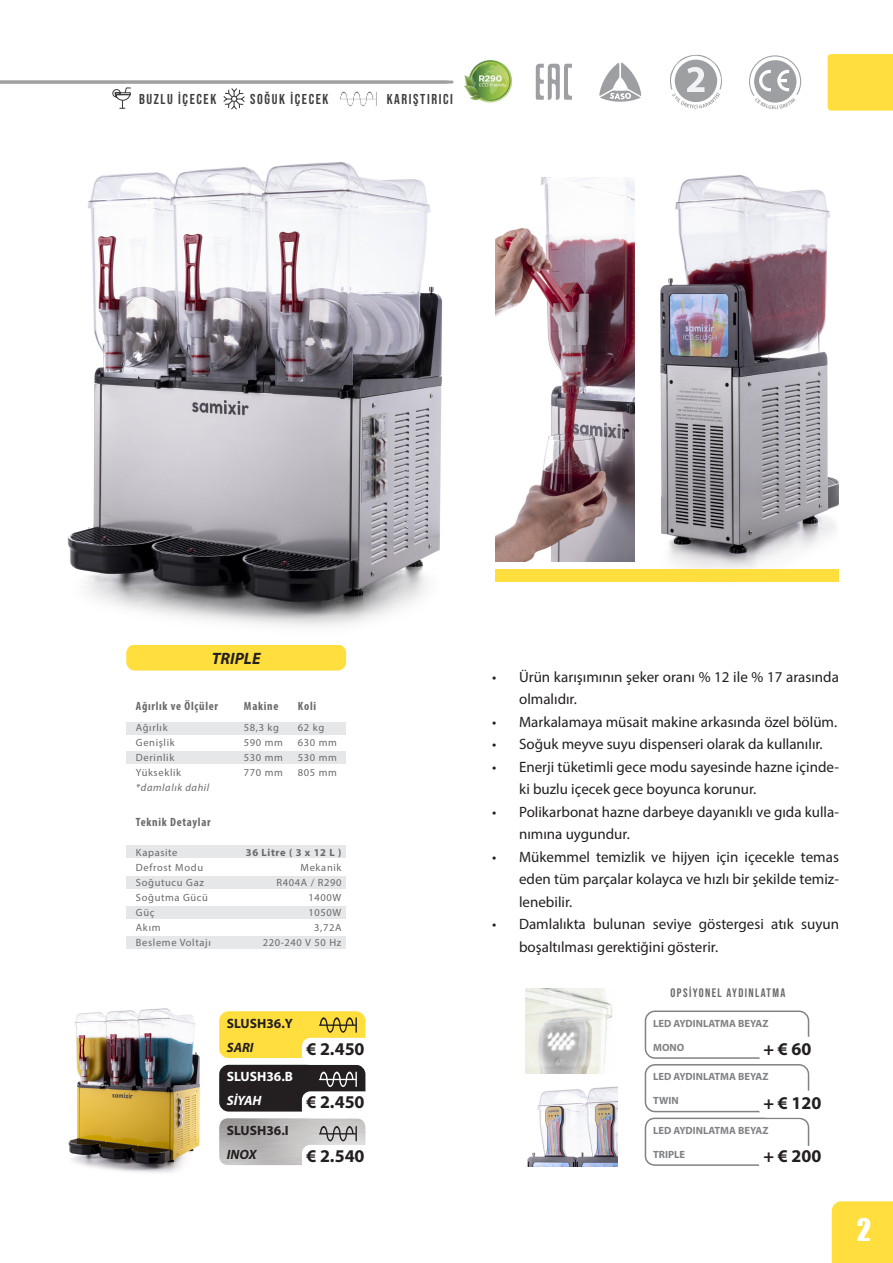
<style>
.page{position:relative;width:893px;height:1263px;background:#fff}
.page>*{position:absolute;margin:0;border:0;box-sizing:border-box;transform-origin:0 0}
.t1{font:28.5px "Impact";color:#fff}
.t2{font:700 18px "Myriad Pro";color:#231f20}
.t3{font:italic 700 16.5px "Myriad Pro";color:#231f20}
.t4{font:15px/22.5px "Myriad Pro";color:#231f20}
.t5{font:14.4px "Bebas Neue";letter-spacing:.11em;color:#3e3e3f}
.t6{font:700 13.5px "Myriad Pro";color:#231f20}
.t7{font:700 13.5px "Myriad Pro";color:#fff}
.t8{font:italic 700 13.5px "Myriad Pro";color:#231f20}
.t9{font:italic 700 13.5px "Myriad Pro";color:#fff}
.t10{font:12.3px "Bebas Neue";letter-spacing:.11em;color:#69696c}
.t11{font:700 condensed 12px "Myriad Pro";letter-spacing:.06em;color:#69696c}
.t12{font:10.5px "Myriad Pro";letter-spacing:.06em;color:#69696c}
.t13{font:700 10.5px "Myriad Pro";color:#808285}
.t14{font:italic 10.5px "Myriad Pro";letter-spacing:.06em;color:#69696c}
.t15{font:700 10.5px "Myriad Pro";letter-spacing:.06em;color:#69696c}
</style>
<div class="page">
<div style="left:832px;top:1201px;width:61px;height:62px;background:#ffde3d"></div>
<div style="left:126px;top:644px;width:220px;height:26px;background:#ffde3d;border-radius:9px"></div>
<div style="left:126px;top:722px;width:220px;height:13px;background:#e6e7e9"></div>
<div style="left:126px;top:751px;width:220px;height:13px;background:#e6e7e9"></div>
<div style="left:126px;top:846px;width:220px;height:12px;background:#e6e7e9"></div>
<div style="left:126px;top:876px;width:220px;height:12px;background:#e6e7e9"></div>
<div style="left:126px;top:906px;width:220px;height:12px;background:#e6e7e9"></div>
<div style="left:126px;top:936px;width:220px;height:12px;background:#e6e7e9"></div>
<img style="left:655px;top:175px;width:184px;height:395px">
<img style="left:68px;top:1008px;width:132px;height:165px">
<img style="left:527px;top:1086px;width:90px;height:80px">
<img style="left:219px;top:1118px;width:146px;height:47px">
<div style="left:645px;top:1117px;width:164px;height:49px;border:2px solid #808285;border-radius:10px"></div>
<div style="left:219px;top:1065px;width:146px;height:46px;background:#231f20;border-radius:10px"></div>
<div style="left:645px;top:1064px;width:164px;height:48px;border:2px solid #808285;border-radius:10px"></div>
<div style="left:645px;top:1010px;width:164px;height:49px;border:2px solid #808285;border-radius:10px"></div>
<div style="left:219px;top:1011px;width:146px;height:47px;background:#ffde3d;border-radius:10px"></div>
<div style="left:302px;top:1038px;width:89px;height:27px;background:#fff;border-radius:9px"></div>
<div style="left:759px;top:1037px;width:89px;height:27px;background:#fff;border-radius:9px"></div>
<div style="left:759px;top:1090px;width:89px;height:27px;background:#fff;border-radius:9px"></div>
<div style="left:759px;top:1146px;width:89px;height:27px;background:#fff;border-radius:9px"></div>
<div style="left:302px;top:1091px;width:89px;height:27px;background:#fff;border-radius:9px"></div>
<div style="left:302px;top:1145px;width:89px;height:27px;background:#fff;border-radius:9px"></div>
<img style="left:67px;top:162px;width:376px;height:465px">
<svg style="left:670px;top:54px;width:52px;height:55px"></svg>
<svg style="left:749px;top:55px;width:52px;height:54px"></svg>
<div style="left:828px;top:54px;width:65px;height:57px;background:#ffde3d"></div>
<svg style="left:599px;top:62px;width:43px;height:40px"></svg>
<svg style="left:536px;top:64px;width:36px;height:36px"></svg>
<img style="left:464px;top:60px;width:48px;height:43px">
<div style="left:496px;top:570px;width:343px;height:12px;background:#ffde3d"></div>
<img style="left:496px;top:178px;width:138px;height:383px">
<img style="left:526px;top:988px;width:87px;height:85px">
<svg style="left:0;top:81px;width:453px;height:29px"></svg>
<svg style="left:319px;top:1017px;width:38px;height:16px"></svg>
<svg style="left:319px;top:1126px;width:38px;height:15px"></svg>
<svg style="left:319px;top:1072px;width:38px;height:15px"></svg>
<p class="t5" style="left:139px;top:91px;width:79px">BUZLU İÇECEK</p>
<p class="t5" style="left:250px;top:91px;width:80px">Soğuk İÇECEK</p>
<p class="t5" style="left:387px;top:91px;width:68px">KARIŞTIRICI</p>
<p class="t3" style="left:212px;top:648px;width:50px">TRIPLE</p>
<p class="t11" style="left:136px;top:699px;width:84px">Ağırlık ve Ölçüler</p>
<p class="t11" style="left:244px;top:699px;width:36px">Makine</p>
<p class="t11" style="left:298px;top:699px;width:20px">Koli</p>
<p class="t12" style="left:136px;top:721px;width:33px">Ağırlık</p>
<p class="t12" style="left:244px;top:721px;width:37px">58,3 kg</p>
<p class="t12" style="left:298px;top:721px;width:28px">62 kg</p>
<p class="t12" style="left:136px;top:736px;width:40px">Genişlik</p>
<p class="t12" style="left:244px;top:736px;width:41px">590 mm</p>
<p class="t12" style="left:298px;top:736px;width:41px">630 mm</p>
<p class="t12" style="left:136px;top:751px;width:40px">Derinlik</p>
<p class="t12" style="left:244px;top:751px;width:41px">530 mm</p>
<p class="t12" style="left:298px;top:751px;width:41px">530 mm</p>
<p class="t12" style="left:136px;top:766px;width:47px">Yükseklik</p>
<p class="t12" style="left:244px;top:766px;width:41px">770 mm</p>
<p class="t12" style="left:298px;top:766px;width:41px">805 mm</p>
<p class="t14" style="left:136px;top:781px;width:75px">*damlalık dahil</p>
<p class="t11" style="left:136px;top:814px;width:76px">Teknik Detaylar</p>
<p class="t12" style="left:136px;top:846px;width:43px">Kapasite</p>
<p class="t15" style="left:246px;top:845px;width:97px">36 Litre ( 3 x 12 L )</p>
<p class="t12" style="left:136px;top:861px;width:69px">Defrost Modu</p>
<p class="t12" style="left:301px;top:861px;width:42px">Mekanik</p>
<p class="t12" style="left:136px;top:876px;width:69px">Soğutucu Gaz</p>
<p class="t12" style="left:276px;top:876px;width:67px">R404A / R290</p>
<p class="t12" style="left:136px;top:891px;width:74px">Soğutma Gücü</p>
<p class="t12" style="left:308px;top:891px;width:34px">1400W</p>
<p class="t12" style="left:136px;top:906px;width:20px">Güç</p>
<p class="t12" style="left:308px;top:906px;width:34px">1050W</p>
<p class="t12" style="left:136px;top:921px;width:26px">Akım</p>
<p class="t12" style="left:314px;top:921px;width:29px">3,72A</p>
<p class="t12" style="left:136px;top:936px;width:76px">Besleme Voltajı</p>
<p class="t12" style="left:263px;top:936px;width:80px">220-240 V 50 Hz</p>
<p class="t4" style="left:519px;top:665px;width:321px;text-indent:-27px">• Ürün karışımının şeker oranı % 12 ile % 17 arasında olmalıdır.</p>
<p class="t4" style="left:492px;top:710px;width:347px">• Markalamaya müsait makine arkasında özel bölüm.</p>
<p class="t4" style="left:492px;top:733px;width:332px">• Soğuk meyve suyu dispenseri olarak da kullanılır.</p>
<p class="t4" style="left:519px;top:755px;width:321px;text-indent:-27px">• Enerji tüketimli gece modu sayesinde hazne içinde&shy;ki buzlu içecek gece boyunca korunur.</p>
<p class="t4" style="left:519px;top:800px;width:321px;text-indent:-27px">• Polikarbonat hazne darbeye dayanıklı ve gıda kulla&shy;nımına uygundur.</p>
<p class="t4" style="left:519px;top:845px;width:321px;text-align:justify;text-indent:-27px">• Mükemmel temizlik ve hijyen için içecekle temas eden tüm parçalar kolayca ve hızlı bir şekilde temiz&shy;lenebilir.</p>
<p class="t4" style="left:519px;top:913px;width:321px;text-indent:-27px">• Damlalıkta bulunan seviye göstergesi atık suyun boşaltılması gerektiğini gösterir.</p>
<p class="t10" style="left:671px;top:985px;width:116px">OPSİYONEL AYDINLATMA</p>
<p class="t6" style="left:227px;top:1015px;width:68px">SLUSH36.Y</p>
<p class="t8" style="left:227px;top:1039px;width:28px">SARI</p>
<p class="t7" style="left:227px;top:1068px;width:68px">SLUSH36.B</p>
<p class="t9" style="left:227px;top:1092px;width:36px">SİYAH</p>
<p class="t6" style="left:227px;top:1121px;width:63px">SLUSH36.I</p>
<p class="t8" style="left:227px;top:1145px;width:31px">INOX</p>
<p class="t13" style="left:653px;top:1016px;width:117px">LED AYDINLATMA BEYAZ</p>
<p class="t13" style="left:653px;top:1040px;width:33px">MONO</p>
<p class="t13" style="left:653px;top:1070px;width:117px">LED AYDINLATMA BEYAZ</p>
<p class="t13" style="left:653px;top:1094px;width:27px">TWIN</p>
<p class="t13" style="left:653px;top:1123px;width:117px">LED AYDINLATMA BEYAZ</p>
<p class="t13" style="left:653px;top:1147px;width:34px">TRIPLE</p>
<p class="t2" style="left:306px;top:1037px;width:60px">€ 2.450</p>
<p class="t2" style="left:763px;top:1037px;width:49px">+ € 60</p>
<p class="t2" style="left:306px;top:1090px;width:60px">€ 2.450</p>
<p class="t2" style="left:763px;top:1091px;width:59px">+ € 120</p>
<p class="t2" style="left:763px;top:1144px;width:59px">+ € 200</p>
<p class="t2" style="left:306px;top:1144px;width:60px">€ 2.540</p>
<p class="t1" style="left:857px;top:1208px;width:16px">2</p>
</div>
